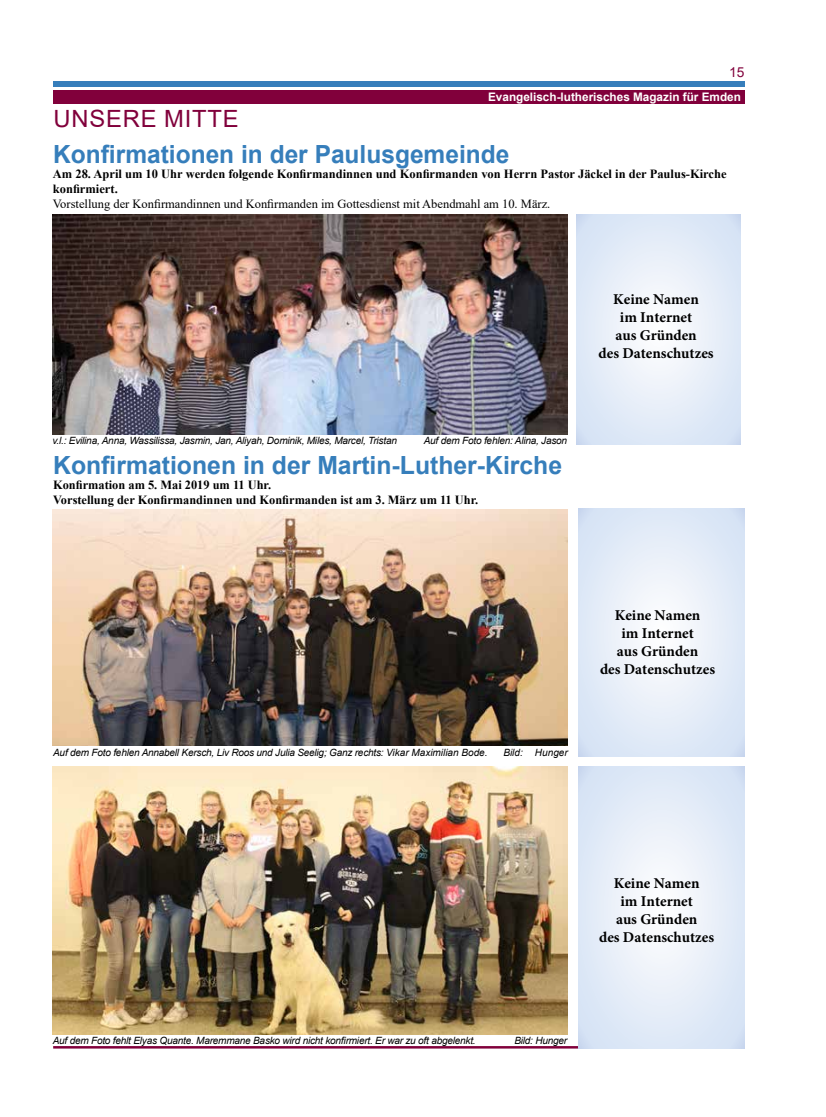
<style>
.page{position:relative;width:826px;height:1117px;background:#fff}
.page>*{position:absolute;margin:0;border:0;box-sizing:border-box;transform-origin:0 0}
.t1{font:700 25px "Arial";color:#367ebb}
.t2{font:23.75px "Arial";letter-spacing:.035em;color:#81003b}
.t3{font:700 15px/18px "Minion Pro";color:#000;text-align:center}
.t4{font:13.75px "Arial";color:#81003b}
.t5{font:700 12.5px/14.9px "Times New Roman";color:#000}
.t6{font:12.5px "Times New Roman";color:#000}
.t7{font:700 11.75px "Arial";color:#fff}
.t8{font:italic 10px "Arial";letter-spacing:-.02em;color:#000}
.t9{font:italic 10px "Arial";color:#000}
</style>
<div class="page">
<div style="left:53px;top:81px;width:691px;height:6px;background:#367ebb"></div>
<div style="left:53px;top:90px;width:691px;height:14px;background:#81003b"></div>
<hr style="left:53px;top:1045px;width:691px;height:3px;background:#81003b">
<svg style="left:576px;top:215px;width:165px;height:229px"></svg>
<svg style="left:578px;top:508px;width:166px;height:247px"></svg>
<svg style="left:578px;top:766px;width:166px;height:282px"></svg>
<img style="left:53px;top:509px;width:514px;height:236px">
<img style="left:53px;top:766px;width:514px;height:267px">
<img style="left:53px;top:215px;width:514px;height:219px">
<h2 class="t2" style="left:54px;top:102px;width:187px">UNSERE MITTE</h2>
<h3 class="t4" style="left:729px;top:62px;width:17px">15</h3>
<p class="t7" style="left:488px;top:89px;width:254px">Evangelisch-lutherisches Magazin für Emden</p>
<h1 class="t1" style="left:53px;top:137px;width:458px">Konfirmationen in der Paulusgemeinde</h1>
<p class="t5" style="left:53px;top:166px;width:675px">Am 28. April um 10 Uhr werden folgende Konfirmandinnen und Konfirmanden von Herrn Pastor Jäckel in der Paulus-Kirche konfirmiert.</p>
<p class="t6" style="left:53px;top:194px;width:499px">Vorstellung der Konfirmandinnen und Konfirmanden im Gottesdienst mit Abendmahl am 10. März.</p>
<p class="t8" style="left:53px;top:434px;width:346px">v.l.: Evilina, Anna, Wassilissa, Jasmin, Jan, Aliyah, Dominik, Miles, Marcel, Tristan</p>
<p class="t8" style="left:424px;top:434px;width:145px">Auf dem Foto fehlen: Alina, Jason</p>
<h1 class="t1" style="left:53px;top:448px;width:510px">Konfirmationen in der Martin-Luther-Kirche</h1>
<p class="t5" style="left:53px;top:477px;width:426px">Konfirmation am 5. Mai 2019 um 11 Uhr.<br>Vorstellung der Konfirmandinnen und Konfirmanden ist am 3. März um 11 Uhr.</p>
<h3 class="t3" style="left:598px;top:290px;width:117px">Keine Namen<br>im Internet<br>aus Gründen<br>des Datenschutzes</h3>
<p class="t8" style="left:53px;top:745px;width:436px">Auf dem Foto fehlen Annabell Kersch, Liv Roos und Julia Seelig; Ganz rechts: Vikar Maximilian Bode.</p>
<p class="t9" style="left:503px;top:745px;width:66px">Bild: Hunger</p>
<h3 class="t3" style="left:600px;top:605px;width:117px">Keine Namen<br>im Internet<br>aus Gründen<br>des Datenschutzes</h3>
<h3 class="t3" style="left:599px;top:873px;width:117px">Keine Namen<br>im Internet<br>aus Gründen<br>des Datenschutzes</h3>
<p class="t8" style="left:53px;top:1033px;width:424px">Auf dem Foto fehlt Elyas Quante. Maremmane Basko wird nicht konfirmiert. Er war zu oft abgelenkt.</p>
<p class="t8" style="left:514px;top:1033px;width:54px">Bild: Hunger</p>
</div>
